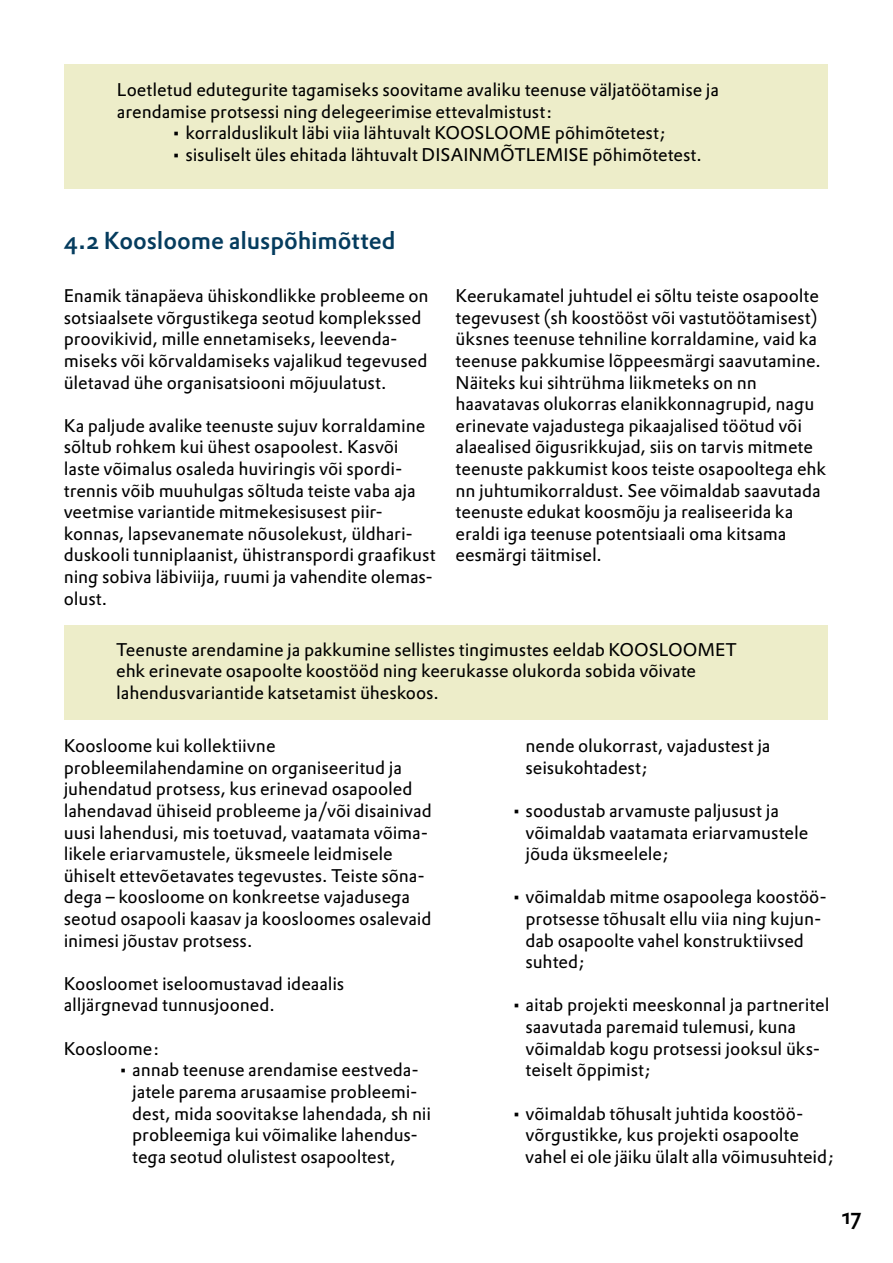
<style>
.page{position:relative;width:893px;height:1263px;background:#fff}
.page>*{position:absolute;margin:0;border:0;box-sizing:border-box;transform-origin:0 0}
.t1{font:24px "DTL Prokyon ST Medium";letter-spacing:-.005em;color:#053c5e}
.t2{font:22.5px "DTL Prokyon ST Medium";color:#000}
.t3{font:18px/21.6px "DTL Prokyon ST";letter-spacing:-.005em;color:#000}
</style>
<div class="page">
<div style="left:65px;top:64px;width:763px;height:124px;background:#ededc9"></div>
<div style="left:64px;top:625px;width:764px;height:95px;background:#ededc9"></div>
<p class="t3" style="left:117px;top:79px;width:604px">Loetletud edutegurite tagamiseks soovitame avaliku teenuse väljatöötamise ja arendamise protsessi ning delegeerimise ettevalmistust:</p>
<p class="t3" style="left:171px;top:122px;width:497px">• korralduslikult läbi viia lähtuvalt KOOSLOOME põhimõtetest;</p>
<p class="t3" style="left:171px;top:143px;width:532px">• sisuliselt üles ehitada lähtuvalt DISAINMÕTLEMISE põhimõtetest.</p>
<h1 class="t1" style="left:64px;top:225px;width:333px">4.2 Koosloome aluspõhimõtted</h1>
<p class="t3" style="left:64px;top:285px;width:366px">Enamik tänapäeva ühiskondlikke probleeme on sotsiaalsete võrgustikega seotud komplekssed proovikivid, mille ennetamiseks, leevenda&shy;miseks või kõrvaldamiseks vajalikud tegevused ületavad ühe organisatsiooni mõjuulatust.</p>
<p class="t3" style="left:64px;top:414px;width:373px">Ka paljude avalike teenuste sujuv korraldamine sõltub rohkem kui ühest osapoolest. Kasvõi laste võimalus osaleda huviringis või spordi&shy;trennis võib muuhulgas sõltuda teiste vaba aja veetmise variantide mitmekesisusest piir&shy;konnas, lapsevanemate nõusolekust, üldhari&shy;duskooli tunniplaanist, ühistranspordi graafikust ning sobiva läbiviija, ruumi ja vahendite olemas&shy;olust.</p>
<p class="t3" style="left:456px;top:285px;width:372px">Keerukamatel juhtudel ei sõltu teiste osapoolte tegevusest (sh koostööst või vastutöötamisest) üksnes teenuse tehniline korraldamine, vaid ka teenuse pakkumise lõppeesmärgi saavutamine.<br>Näiteks kui sihtrühma liikmeteks on nn haavatavas olukorras elanikkonnagrupid, nagu erinevate vajadustega pikaajalised töötud või alaealised õigusrikkujad, siis on tarvis mitmete teenuste pakkumist koos teiste osapooltega ehk nn juhtumikorraldust. See võimaldab saavutada teenuste edukat koosmõju ja realiseerida ka eraldi iga teenuse potentsiaali oma kitsama eesmärgi täitmisel.</p>
<p class="t3" style="left:116px;top:638px;width:622px">Teenuste arendamine ja pakkumine sellistes tingimustes eeldab KOOSLOOMET ehk erinevate osapoolte koostööd ning keerukasse olukorda sobida võivate lahendusvariantide katsetamist üheskoos.</p>
<p class="t3" style="left:64px;top:735px;width:370px">Koosloome kui kollektiivne probleemilahendamine on organiseeritud ja juhendatud protsess, kus erinevad osapooled lahendavad ühiseid probleeme ja/või disainivad uusi lahendusi, mis toetuvad, vaatamata võima&shy;likele eriarvamustele, üksmeele leidmisele ühiselt ettevõetavates tegevustes. Teiste sõna&shy;dega – koosloome on konkreetse vajadusega seotud osapooli kaasav ja koosloomes osalevaid inimesi jõustav protsess.</p>
<p class="t3" style="left:64px;top:972px;width:282px">Koosloomet iseloomustavad ideaalis alljärgnevad tunnusjooned.</p>
<p class="t3" style="left:64px;top:1037px;width:97px">Koosloome:</p>
<p class="t3" style="left:132px;top:1059px;width:300px;text-indent:-14px">• annab teenuse arendamise eestveda&shy;jatele parema arusaamise probleemi&shy;dest, mida soovitakse lahendada, sh nii probleemiga kui võimalike lahendus&shy;tega seotud olulistest osapooltest,</p>
<p class="t3" style="left:525px;top:735px;width:247px">nende olukorrast, vajadustest ja seisukohtadest;</p>
<p class="t3" style="left:525px;top:799px;width:284px;text-indent:-14px">• soodustab arvamuste paljusust ja võimaldab vaatamata eriarvamustele jõuda üksmeelele;</p>
<p class="t3" style="left:525px;top:886px;width:303px;text-indent:-14px">• võimaldab mitme osapoolega koostöö&shy;protsesse tõhusalt ellu viia ning kujun&shy;dab osapoolte vahel konstruktiivsed suhted;</p>
<p class="t3" style="left:525px;top:994px;width:305px;text-indent:-14px">• aitab projekti meeskonnal ja partneritel saavutada paremaid tulemusi, kuna võimaldab kogu protsessi jooksul üks&shy;teiselt õppimist;</p>
<p class="t3" style="left:525px;top:1102px;width:311px;text-indent:-14px">• võimaldab tõhusalt juhtida koostöö&shy;võrgustikke, kus projekti osapoolte vahel ei ole jäiku ülalt alla võimusuhteid;</p>
<p class="t2" style="left:842px;top:1201px;width:21px">17</p>
</div>
